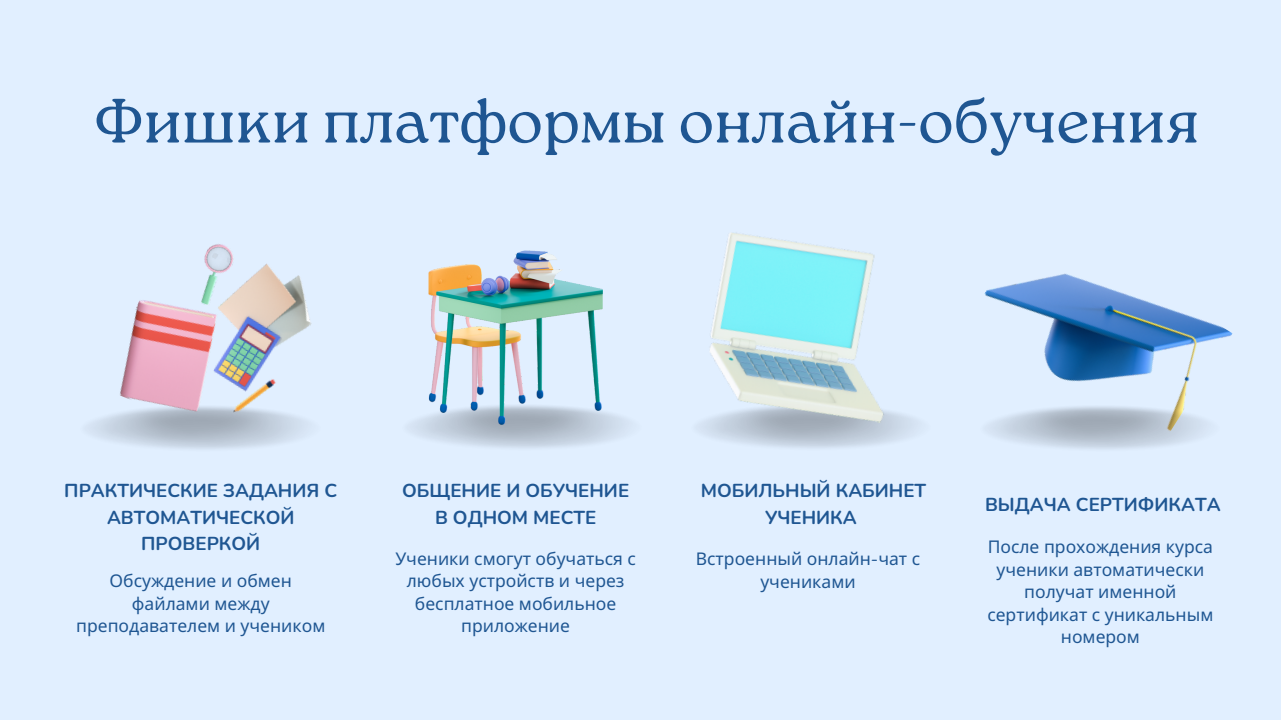
<style>
.page{position:relative;width:1281px;height:720px;background:#e1efff}
.page>*{position:absolute;margin:0;border:0;box-sizing:border-box;transform-origin:0 0}
.t1{font:300 62.5px "Roca One";color:#1f5692}
.t2{font:700 18.75px/26.2px "Nunito";color:#1f5692;text-align:center}
.t3{font:17.5px/22.5px "Noto Sans";color:#1f5692;text-align:center}
.s1{font-family:"Nunito"}
</style>
<div class="page">
<img style="left:428px;top:251px;width:175px;height:174px;border-radius:11px">
<img style="left:103px;top:244px;width:215px;height:207px">
<img style="left:694px;top:232px;width:202px;height:212px">
<img style="left:984px;top:273px;width:248px;height:131px">
<img style="left:988px;top:404px;width:219px;height:45px">
<p class="t1" style="left:94px;top:84px;width:1106px">Фишки платформы онлайн-обучения</p>
<p class="t2" style="left:64px;top:478px;width:274px">ПРАКТИЧЕСКИЕ ЗАДАНИЯ С<br>АВТОМАТИЧЕСКОЙ<br>ПРОВЕРКОЙ</p>
<p class="t3" style="left:76px;top:569px;width:251px">Обсуждение и обмен файлами между преподавателем и учеником</p>
<p class="t2" style="left:402px;top:478px;width:229px">ОБЩЕНИЕ И ОБУЧЕНИЕ<br>В ОДНОМ МЕСТЕ</p>
<p class="t3" style="left:395px;top:546px;width:242px">Ученики смогут обучаться с любых устройств и через бесплатное мобильное приложение</p>
<p class="t2" style="left:701px;top:478px;width:227px">МОБИЛЬНЫЙ КАБИНЕТ<br>УЧЕНИКА</p>
<p class="t3" style="left:696px;top:547px;width:226px">Встроенный онлайн<span class="s1">-</span>чат с учениками</p>
<p class="t2" style="left:985px;top:491px;width:237px">ВЫДАЧА СЕРТИФИКАТА</p>
<p class="t3" style="left:987px;top:535px;width:227px">После прохождения курса ученики автоматически получат именной сертификат с уникальным номером</p>
</div>
